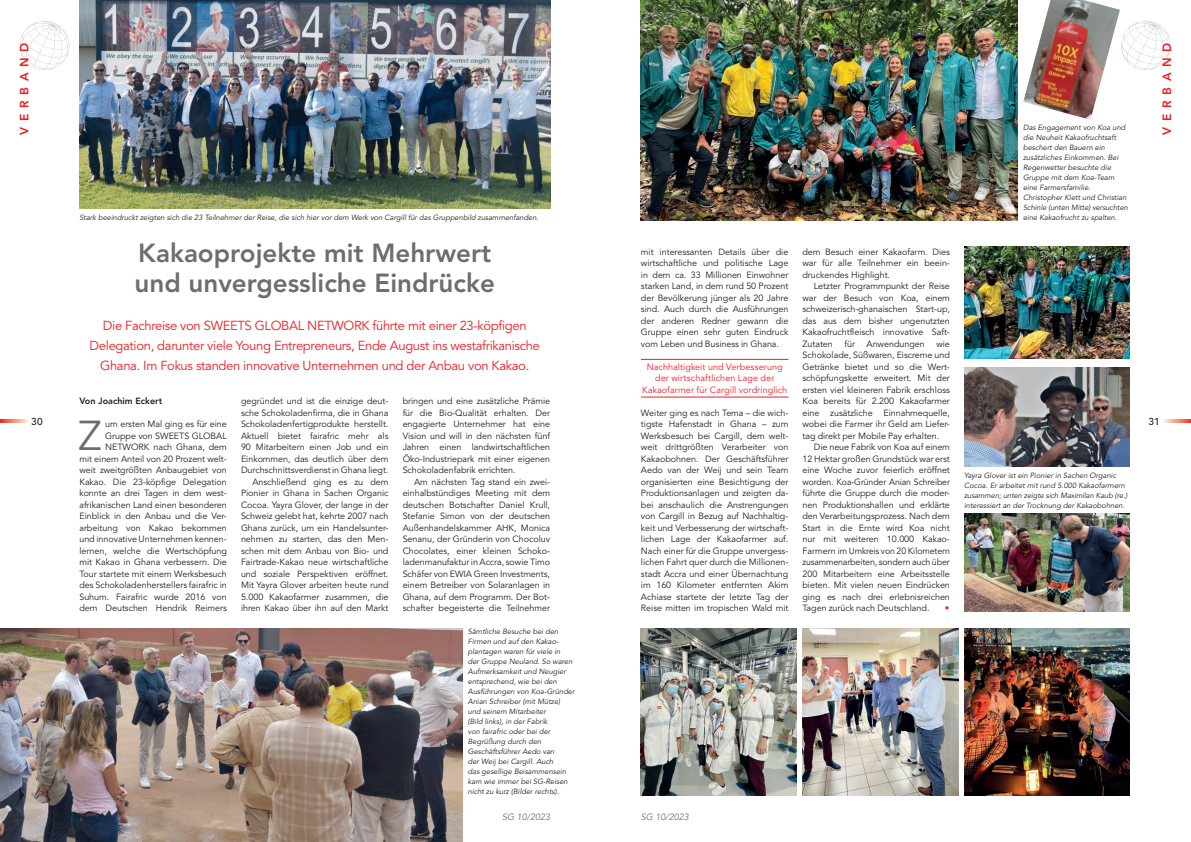
<style>
.page{position:relative;width:1191px;height:842px;background:#fff}
.page>*{position:absolute;margin:0;border:0;box-sizing:border-box;transform-origin:0 0}
.t1{font:41.5px "Avenir LT Std";color:#6c6d70}
.t2{font:800 26px/30px "Avenir LT Std";color:#6c6d70}
.t3{font:13px/20px "Avenir LT Std";letter-spacing:-.025em;color:#ee1d23;text-align:center}
.t4{font:800 12px "Avenir LT Std";letter-spacing:.475em;color:#ee1d23}
.t5{font:500 10px "Avenir LT Std";color:#231f20}
.t6{font:9px/11.5px "Avenir LT Std";letter-spacing:-.005em;color:#231f20;text-align:justify}
.t7{font:9px/11.5px "Avenir LT Std";letter-spacing:.01em;color:#ee1d23;text-align:center}
.t8{font:italic 9px "Avenir LT Std";color:#6c6d70}
.t9{font:800 9px "Avenir LT Std";color:#231f20}
.t10{font:italic 7.5px/10px "Avenir LT Std";color:#231f20}
</style>
<div class="page">
<svg style="left:20px;top:21px;width:50px;height:49px"></svg>
<svg style="left:0;top:419px;width:28px;height:3px"></svg>
<svg style="left:1121px;top:21px;width:50px;height:49px"></svg>
<svg style="left:1164px;top:419px;width:27px;height:3px"></svg>
<hr style="left:641px;top:359px;width:147px;height:1px;background:#ee1d23">
<hr style="left:641px;top:397px;width:147px;height:1px;background:#ee1d23">
<img style="left:79px;top:0;width:471px;height:209px">
<img style="left:641px;top:0;width:376px;height:220px">
<img style="left:0;top:628px;width:462px;height:214px">
<img style="left:964px;top:367px;width:165px;height:99px">
<img style="left:964px;top:628px;width:165px;height:167px">
<img style="left:641px;top:628px;width:156px;height:167px">
<img style="left:802px;top:628px;width:156px;height:167px">
<img style="left:964px;top:513px;width:165px;height:98px">
<img style="left:964px;top:246px;width:165px;height:112px">
<img style="left:1023px;top:0;width:97px;height:120px">
<h3 class="t4" style="left:17px;top:135px;width:94px;rotate:-90deg">VERBAND</h3>
<h3 class="t4" style="left:1159px;top:135px;width:94px;rotate:-90deg">VERBAND</h3>
<p class="t10" style="left:1023px;top:123px;width:106px">Das Engagement von Koa und die Neuheit Kakaofruchtsaft beschert den Bauern ein zusätzliches Einkommen. Bei<br>Regenwetter besuchte die<br>Gruppe mit dem Koa-Team eine Farmersfamilie.<br>Christopher Klett und Christian<br>Schinle (unten Mitte) versuchten eine Kakaofrucht zu spalten.</p>
<p class="t10" style="left:79px;top:212px;width:461px">Stark beeindruckt zeigten sich die 23 Teilnehmer der Reise, die sich hier vor dem Werk von Cargill für das Gruppenbild zusammenfanden.</p>
<h2 class="t2" style="left:135px;top:238px;width:362px">Kakaoprojekte mit Mehrwert und unvergessliche Eindrücke</h2>
<h3 class="t3" style="left:90px;top:316px;width:452px">Die Fachreise von SWEETS GLOBAL NETWORK führte mit einer 23-köpfigen<br>Delegation, darunter viele Young Entrepreneurs, Ende August ins westafrikanische<br>Ghana. Im Fokus standen innovative Unternehmen und der Anbau von Kakao.</h3>
<p class="t6" style="left:241px;top:395px;width:149px;text-align:right">gegründet und ist die einzige deut&shy;sche Schokoladenfirma, die in Ghana Schokoladenfertigprodukte herstellt.<br>Aktuell bietet fairafric mehr als 90 Mitarbeitern einen Job und ein Einkommen, das deutlich über dem Durchschnittsverdienst in Ghana liegt.<br>Anschließend ging es zu dem Pionier in Ghana in Sachen Organic Cocoa. Yayra Glover, der lange in der Schweiz gelebt hat, kehrte 2007 nach Ghana zurück, um ein Handelsunter&shy;nehmen zu starten, das den Men&shy;schen mit dem Anbau von Bio- und Fairtrade-Kakao neue wirtschaftliche und soziale Perspektiven eröffnet.<br>Mit Yayra Glover arbeiten heute rund 5.000 Kakaofarmer zusammen, die ihren Kakao über ihn auf den Markt</p>
<p class="t6" style="left:403px;top:395px;width:149px">bringen und eine zusätzliche Prämie für die Bio-Qualität erhalten. Der engagierte Unternehmer hat eine Vision und will in den nächsten fünf Jahren einen landwirtschaftlichen Öko-Industriepark mit einer eigenen Schokoladenfabrik errichten.</p>
<p class="t6" style="left:802px;top:246px;width:149px">dem Besuch einer Kakaofarm. Dies war für alle Teilnehmer ein beein&shy;druckendes Highlight.</p>
<p class="t6" style="left:802px;top:280px;width:149px;text-indent:11px">Letzter Programmpunkt der Reise war der Besuch von Koa, einem schweizerisch-ghanaischen Start-up, das aus dem bisher ungenutzten Kakaofruchtfleisch innovative Saft-Zutaten</p>
<p class="t6" style="left:641px;top:246px;width:149px">mit interessanten Details über die wirtschaftliche und politische Lage in dem ca. 33 Millionen Einwohner starken Land, in dem rund 50 Prozent der Bevölkerung jünger als 20 Jahre sind. Auch durch die Ausführungen der anderen Redner gewann die Gruppe einen sehr guten Eindruck vom Leben und Business in Ghana.</p>
<p class="t7" style="left:642px;top:361px;width:146px">Nachhaltigkeit und Verbesserung der wirtschaftlichen Lage der<br>Kakaofarmer für Cargill vordringlich</p>
<p class="t6" style="left:641px;top:407px;width:149px">Weiter ging es nach Tema – die wich&shy;tigste Hafenstadt in Ghana – zum Werksbesuch bei Cargill, dem welt&shy;weit drittgrößten Verarbeiter von Kakaobohnen. Der Geschäftsführer Aedo van der Weij und sein Team organisierten eine Besichtigung der Produktionsanlagen und zeigten da&shy;bei anschaulich die Anstrengungen von Cargill in Bezug auf Nachhaltig&shy;keit und Verbesserung der wirtschaft&shy;lichen Lage der Kakaofarmer auf.<br>Nach einer für die Gruppe unvergess&shy;lichen Fahrt quer durch die Millionen&shy;stadt Accra und einer Übernachtung im 160 Kilometer entfernten Akim Achiase startete der letzte Tag der Reise mitten im tropischen Wald mit</p>
<p class="t6" style="left:844px;top:338px;width:12px">für</p>
<p class="t6" style="left:866px;top:338px;width:60px">Anwendungen</p>
<p class="t6" style="left:802px;top:338px;width:149px;text-indent:134px">wie Schokolade, Süßwaren, Eiscreme und Getränke bietet und so die Wert&shy;schöpfungskette erweitert. Mit der ersten viel kleineren Fabrik erschloss Koa bereits für 2.200 Kakaofarmer eine zusätzliche Einnahmequelle, wobei die Farmer ihr Geld am Liefer&shy;tag direkt per Mobile Pay erhalten.</p>
<p class="t6" style="left:802px;top:442px;width:149px;text-indent:11px">Die neue Fabrik von Koa auf einem 12 Hektar großen Grundstück war erst eine Woche zuvor feierlich eröffnet worden. Koa-Gründer Anian Schreiber führte die Gruppe durch die moder&shy;nen Produktionshallen und erklärte den Verarbeitungsprozess. Nach dem Start in die Ernte wird Koa nicht nur mit weiteren 10.000 Kakao-Farmern im Umkreis von 20 Kilometern zusammenarbeiten, sondern auch über 200 Mitarbeitern eine Arbeitsstelle bieten. Mit vielen neuen Eindrücken ging es nach drei erlebnisreichen Tagen zurück nach Deutschland.</p>
<p class="t9" style="left:79px;top:396px;width:84px">Von Joachim Eckert</p>
<h1 class="t1" style="left:78px;top:412px;width:25px">Z</h1>
<p class="t5" style="left:31px;top:415px;width:13px">30</p>
<p class="t5" style="left:1148px;top:415px;width:13px">31</p>
<p class="t6" style="left:79px;top:418px;width:149px;text-align:right">um ersten Mal ging es für eine Gruppe von SWEETS GLOBAL NETWORK nach Ghana, dem<br>mit einem Anteil von 20 Prozent welt&shy;weit zweitgrößten Anbaugebiet von Kakao. Die 23-köpfige Delegation konnte an drei Tagen in dem west&shy;afrikanischen Land einen besonderen Einblick in den Anbau und die Ver&shy;arbeitung von Kakao bekommen und innovative Unternehmen kennen&shy;lernen, welche die Wertschöpfung mit Kakao in Ghana verbessern. Die Tour startete mit einem Werksbesuch des Schokoladenherstellers fairafric in Suhum. Fairafric wurde 2016 von dem Deutschen Hendrik Reimers</p>
<p class="t10" style="left:964px;top:470px;width:165px">Yayra Glover ist ein Pionier in Sachen Organic Cocoa. Er arbeitet mit rund 5.000 Kakaofarmern zusammen; unten zeigte sich Maximilan Kaub (re.) interessiert an der Trocknung der Kakaobohnen.</p>
<p class="t6" style="left:403px;top:476px;width:149px;text-indent:11px">Am nächsten Tag stand ein zwei&shy;einhalbstündiges Meeting mit dem deutschen Botschafter Daniel Krull, Stefanie Simon von der deutschen Außenhandelskammer AHK, Monica Senanu, der Gründerin von Chocoluv Chocolates, einer kleinen Schoko&shy;ladenmanufaktur in Accra, sowie Timo Schäfer von EWIA Green Investments, einem Betreiber von Solaranlagen in Ghana, auf dem Programm. Der Bot&shy;schafter begeisterte die Teilnehmer</p>
<p class="t7" style="left:945px;top:602px;width:6px">•</p>
<p class="t10" style="left:468px;top:626px;width:108px">Sämtliche Besuche bei den<br>Firmen und auf den Kakao&shy;plantagen waren für viele in<br>der Gruppe Neuland. So waren<br>Aufmerksamkeit und Neugier entsprechend, wie bei den<br>Ausführungen von Koa-Gründer<br>Anian Schreiber (mit Mütze) und seinem Mitarbeiter<br>(Bild links), in der Fabrik<br>von fairafric oder bei der<br>Begrüßung durch den<br>Geschäftsführer Aedo van<br>der Weij bei Cargill. Auch<br>das gesellige Beisammensein kam wie immer bei SG-Reisen nicht zu kurz (Bilder rechts).</p>
<p class="t8" style="left:502px;top:812px;width:49px">SG 10/2023</p>
<p class="t8" style="left:641px;top:812px;width:49px">SG 10/2023</p>
</div>
